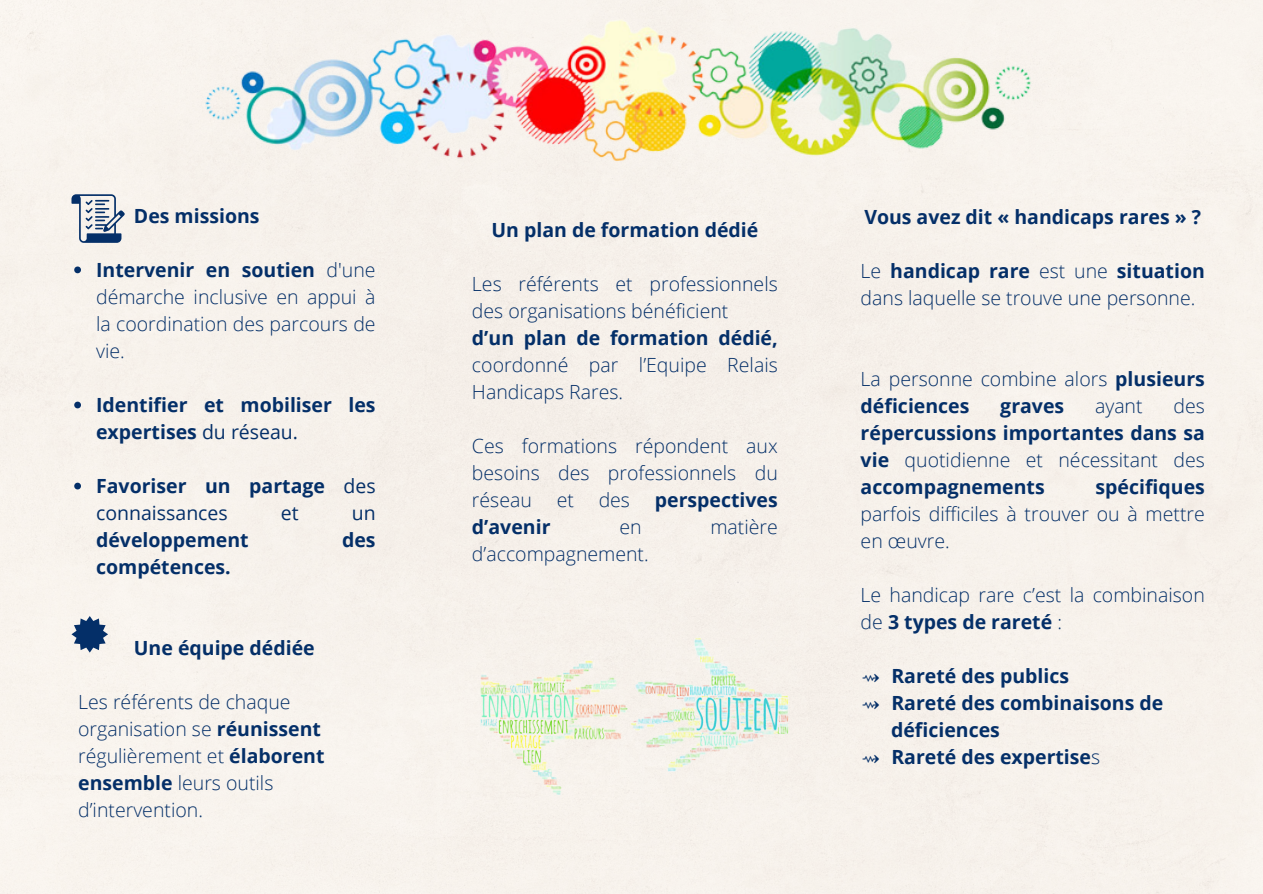
<style>
.page{position:relative;width:1263px;height:894px;background:#fff}
.page>*{position:absolute;margin:0;border:0;box-sizing:border-box;transform-origin:0 0}
.t1{font:300 19.5px/27px "Open Sans";color:#042f68}
.t2{font:700 19.5px/27px "Open Sans";color:#042f68}
.t3{font:19.5px "Open Sans";color:#042f68}
.s1{font-weight:700}
.s2{font-weight:400}
.s3{font-weight:300}
.s4{font-family:"Wen Quan Yi Micro Hei";font-weight:400}
</style>
<div class="page">
<div style="left:0;top:0;width:1263px;height:893px;background:#f7f2eb"></div>
<img style="left:476px;top:634px;width:315px;height:162px">
<img style="left:196px;top:13px;width:849px;height:160px">
<svg style="left:74px;top:266px;width:7px;height:7px"></svg>
<svg style="left:74px;top:401px;width:7px;height:7px"></svg>
<svg style="left:74px;top:482px;width:7px;height:7px"></svg>
<svg style="left:71px;top:615px;width:37px;height:37px"></svg>
<svg style="left:71px;top:194px;width:53px;height:49px;background:#a2aebd"></svg>
<h1 class="t2" style="left:134px;top:201px;width:127px">Des missions</h1>
<p class="t1" style="left:96px;top:255px;width:281px;text-align:justify"><span class="s1">Intervenir en soutien</span> d'une démarche inclusive en appui à la coordination des parcours de vie.</p>
<p class="t2" style="left:96px;top:390px;width:281px">Identifier et mobiliser les expertises <span class="s2">du réseau.</span></p>
<p class="t2" style="left:96px;top:471px;width:281px">Favoriser un partage <span class="s2">des connaissances</span></p>
<p class="t3" style="left:281px;top:499px;width:19px">et</p>
<p class="t3" style="left:352px;top:499px;width:25px">un</p>
<p class="t2" style="left:96px;top:525px;width:154px">développement</p>
<p class="t2" style="left:342px;top:525px;width:35px">des</p>
<p class="t2" style="left:96px;top:552px;width:136px">compétences.</p>
<h1 class="t2" style="left:134px;top:633px;width:182px">Une équipe dédiée</h1>
<p class="t1" style="left:78px;top:687px;width:214px">Les référents de chaque</p>
<p class="t1" style="left:78px;top:714px;width:244px">organisation se <span class="s1">réunissent</span></p>
<p class="t1" style="left:78px;top:741px;width:248px">régulièrement et <span class="s1">élaborent</span></p>
<p class="t1" style="left:78px;top:768px;width:197px"><span class="s1">ensemble</span> leurs outils</p>
<p class="t1" style="left:78px;top:795px;width:126px">d’intervention.</p>
<p class="t2" style="left:491px;top:216px;width:268px">Un plan de formation dédié</p>
<p class="t1" style="left:472px;top:270px;width:307px">Les référents et professionnels des organisations bénéficient</p>
<p class="t1" style="left:472px;top:324px;width:307px;text-align:justify"><span class="s1">d’un plan de formation dédié, </span>coordonné par l’Equipe Relais Handicaps Rares.</p>
<p class="t1" style="left:472px;top:432px;width:307px;text-align:justify">Ces formations répondent aux besoins des professionnels du réseau</p>
<p class="t1" style="left:557px;top:486px;width:19px">et</p>
<p class="t1" style="left:599px;top:486px;width:33px">des</p>
<p class="t2" style="left:655px;top:486px;width:124px">perspectives</p>
<p class="t2" style="left:472px;top:513px;width:80px">d’avenir</p>
<p class="t1" style="left:619px;top:513px;width:24px">en</p>
<p class="t1" style="left:710px;top:513px;width:69px">matière</p>
<p class="t1" style="left:472px;top:540px;width:178px">d’accompagnement.</p>
<p class="t2" style="left:864px;top:202px;width:338px">Vous avez dit « handicaps rares » ?</p>
<p class="t1" style="left:861px;top:256px;width:346px">Le <span class="s1">handicap rare</span> est une <span class="s1">situation </span>dans laquelle se trouve une personne.</p>
<p class="t1" style="left:861px;top:364px;width:346px">La personne combine alors <span class="s1">plusieurs déficiences</span></p>
<p class="t2" style="left:861px;top:391px;width:346px;text-align:justify;text-indent:313px"><span class="s3">des </span>répercussions importantes dans sa vie <span class="s3">quotidienne et nécessitant des </span>accompagnements</p>
<p class="t2" style="left:1000px;top:391px;width:65px">graves</p>
<p class="t1" style="left:1095px;top:391px;width:49px">ayant</p>
<p class="t1" style="left:861px;top:472px;width:346px;text-align:justify;text-indent:235px"><span class="s1">spécifiques </span>parfois difficiles à trouver ou à mettre en œuvre.</p>
<p class="t1" style="left:861px;top:580px;width:346px">Le handicap rare c’est la combinaison de <span class="s1">3 types de rareté</span> :</p>
<p class="t2" style="left:861px;top:661px;width:210px"><span class="s4">⇝</span> Rareté des publics</p>
<p class="t2" style="left:861px;top:688px;width:304px"><span class="s4">⇝</span> Rareté des combinaisons de</p>
<h1 class="t2" style="left:891px;top:715px;width:110px">déficiences</h1>
<p class="t2" style="left:861px;top:742px;width:241px"><span class="s4">⇝</span> Rareté des expertise<span class="s3">s</span></p>
</div>
